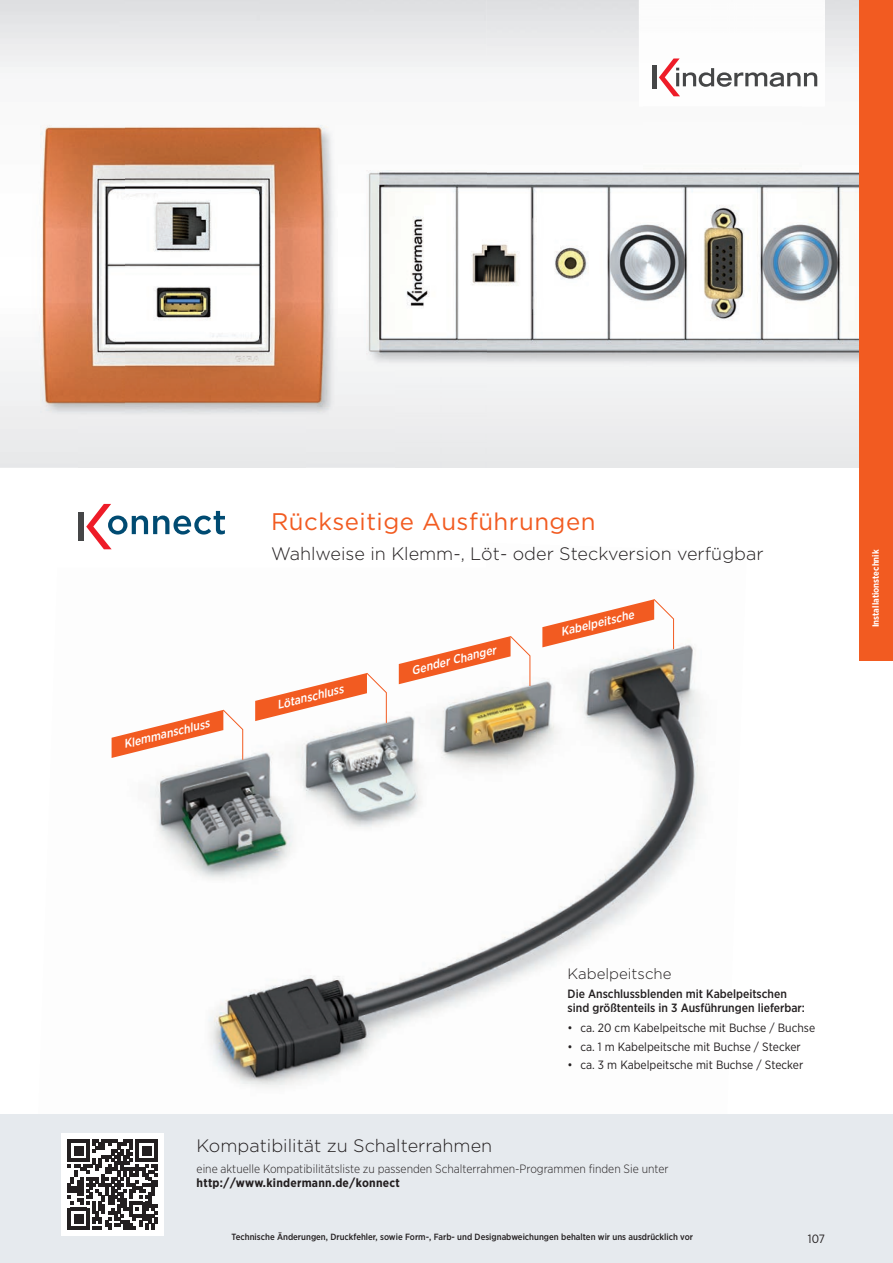
<style>
.page{position:relative;width:893px;height:1263px;background:#fff}
.page>*{position:absolute;margin:0;border:0;box-sizing:border-box;transform-origin:0 0}
.t1{font:24px "Gotham";letter-spacing:.02em;color:#f25b21}
.t2{font:300 18px "Gotham";color:#231f20}
.t3{font:300 15px "Gotham";color:#231f20}
.t4{font:italic 500 12.15px "Gotham Narrow";color:#fff}
.t5{font:12px "Gotham Narrow";color:#231f20}
.t6{font:300 12px "Gotham Narrow";color:#231f20}
.t7{font:500 12px/14.4px "Gotham Narrow";color:#231f20}
.t8{font:700 12px "Gotham Narrow";letter-spacing:.02em;color:#231f20}
.t9{font:500 9px "Gotham Narrow";color:#231f20}
.t10{font:700 9px "Gotham Narrow";color:#fff}
</style>
<div class="page">
<img style="left:486px;top:172px;width:373px;height:296px">
<img style="left:111px;top:619px;width:595px;height:469px">
<div style="left:0;top:1114px;width:893px;height:149px;background:#e6eaee"></div>
<div style="left:652px;top:66px;width:5px;height:23px;background:#454647"></div>
<svg style="left:659px;top:59px;width:158px;height:37px"></svg>
<div style="left:859px;top:0;width:34px;height:661px;background:#f25b21"></div>
<img style="left:125px;top:0;width:135px;height:468px">
<img style="left:367px;top:171px;width:119px;height:195px">
<img style="left:260px;top:125px;width:78px;height:292px">
<img style="left:41px;top:125px;width:84px;height:292px">
<svg style="left:86px;top:504px;width:139px;height:45px"></svg>
<div style="left:78px;top:512px;width:6px;height:29px;background:#454647"></div>
<svg style="left:112px;top:709px;width:131px;height:51px"></svg>
<svg style="left:255px;top:673px;width:132px;height:50px"></svg>
<svg style="left:399px;top:636px;width:131px;height:50px"></svg>
<svg style="left:542px;top:599px;width:132px;height:50px"></svg>
<div style="left:62px;top:1134px;width:102px;height:102px;background:#fff"></div>
<svg style="left:68px;top:1140px;width:90px;height:90px"></svg>
<p class="t4" style="left:122px;top:737px;width:90px;rotate:-14deg">Klemmanschluss</p>
<h1 class="t1" style="left:271px;top:506px;width:326px">Rückseitige Ausführungen</h1>
<h2 class="t2" style="left:271px;top:542px;width:494px">Wahlweise in Klemm-, Löt- oder Steckversion verfügbar</h2>
<p class="t4" style="left:275px;top:697px;width:70px;rotate:-14deg">Lötanschluss</p>
<p class="t4" style="left:410px;top:663px;width:88px;rotate:-14deg">G ender Changer</p>
<p class="t4" style="left:559px;top:625px;width:77px;rotate:-14deg">Kabelpeitsche</p>
<p class="t10" style="left:870px;top:627px;width:79px;rotate:-90deg">Installationstechnik</p>
<p class="t3" style="left:568px;top:965px;width:105px">Kabelpeitsche</p>
<p class="t7" style="left:568px;top:986px;width:239px">Die Anschlussblenden mit Kabelpeitschen sind größtenteils in 3 Ausführungen lieferbar:</p>
<p class="t5" style="left:568px;top:1020px;width:249px">• ca. 20 cm Kabelpeitsche mit Buchse / Buchse</p>
<p class="t5" style="left:568px;top:1039px;width:235px">• ca. 1 m Kabelpeitsche mit Buchse / Stecker</p>
<p class="t5" style="left:568px;top:1058px;width:237px">• ca. 3 m Kabelpeitsche mit Buchse / Stecker</p>
<h2 class="t2" style="left:197px;top:1134px;width:297px">Kompatibilität zu Schalterrahmen</h2>
<p class="t6" style="left:197px;top:1161px;width:474px">eine aktuelle Kompatibilitätsliste zu passenden Schalterrahmen-Programmen finden Sie unter</p>
<p class="t8" style="left:197px;top:1175px;width:205px">http://www.kindermann.de/konnect</p>
<p class="t9" style="left:232px;top:1231px;width:463px">Technische Änderungen, Druckfehler, sowie Form-, Farb- und Designabweichungen behalten wir uns ausdrücklich vor</p>
<p class="t5" style="left:808px;top:1231px;width:19px">107</p>
</div>
